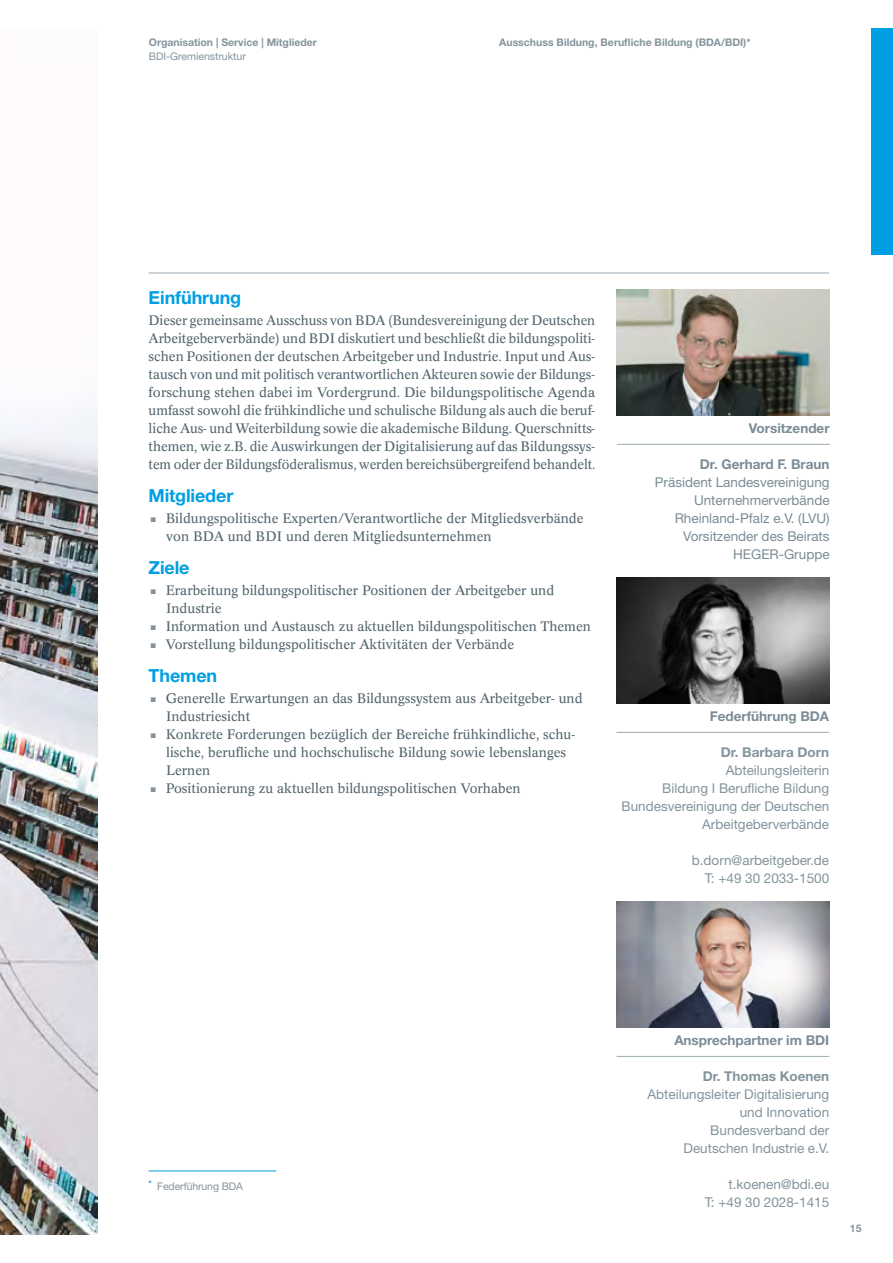
<style>
.page{position:relative;width:893px;height:1263px;background:#fff}
.page>*{position:absolute;margin:0;border:0;box-sizing:border-box;transform-origin:0 0}
.t1{font:700 30px "Helvetica Neue LT Std";color:#83949d}
._02_H1_12{font:700 18px "Helvetica Neue LT Std";letter-spacing:-.01em;color:#009fe3}
._01_Text{font:13.5px/18px "Concorde BE";color:#52646d}
._12_Position{font:13.5px/18px "Helvetica Neue LT Std";color:#83949d;text-align:right}
._12_Position-2{font:13.5px/18px "Helvetica Neue LT Std";color:#7b8c96;text-align:right}
._12_Position-3{font:700 13.5px "Helvetica Neue LT Std";color:#7b8c96}
.t2{font:700 10.5px "Helvetica Neue LT Std";color:#83949d}
.Fussnoten{font:10.5px "Helvetica Neue LT Std";color:#83949d}
.s1{font-weight:700}
</style>
<div class="page">
<hr style="left:149px;top:272px;width:680px;height:2px;background:#a5b3bb">
<hr style="left:149px;top:1170px;width:127px;height:1px;background:#009fe3">
<hr style="left:617px;top:444px;width:213px;height:1px;background:#a5b3bb">
<hr style="left:617px;top:732px;width:212px;height:1px;background:#a5b3bb">
<hr style="left:617px;top:1056px;width:212px;height:1px;background:#a5b3bb">
<img style="left:617px;top:289px;width:213px;height:126px">
<img style="left:617px;top:577px;width:213px;height:126px">
<img style="left:617px;top:901px;width:213px;height:126px">
<img style="left:0;top:410px;width:98px;height:825px">
<div style="left:872px;top:28px;width:21px;height:227px;background:#009fe3"></div>
<p class="t2" style="left:149px;top:36px;width:170px">Organisation | Service | Mitglieder</p>
<p class="t2" style="left:499px;top:36px;width:253px">Ausschuss Bildung, Berufliche Bildung (BDA/BDI)*</p>
<p class="Fussnoten" style="left:149px;top:50px;width:99px">BDI-Gremienstruktur</p>
<p class="_02_H1_12" style="left:149px;top:287px;width:94px">Einführung</p>
<p class="_01_Text" style="left:149px;top:312px;width:448px;text-align:justify">Dieser gemeinsame Ausschuss von BDA (Bundesvereinigung der Deutschen Arbeitgeberverbände) und BDI diskutiert und beschließt die bildungspoliti&shy;schen Positionen der deutschen Arbeitgeber und Industrie. Input und Aus&shy;tausch von und mit politisch verantwortlichen Akteuren sowie der Bildungs&shy;forschung stehen dabei im Vordergrund. Die bildungspolitische Agenda umfasst sowohl die frühkindliche und schulische Bildung als auch die beruf&shy;liche Aus- und Weiterbildung sowie die akademische Bildung. Querschnitts&shy;themen, wie z.B. die Auswirkungen der Digitalisierung auf das Bildungssys&shy;tem oder der Bildungsföderalismus, werden bereichsübergreifend behandelt.</p>
<p class="_02_H1_12" style="left:149px;top:485px;width:86px">Mitglieder</p>
<p class="t1" style="left:149px;top:492px;width:10px">.</p>
<p class="_01_Text" style="left:166px;top:510px;width:419px">Bildungspolitische Experten/Verantwortliche der Mitgliedsverbände von BDA und BDI und deren Mitgliedsunternehmen</p>
<p class="_02_H1_12" style="left:149px;top:557px;width:42px">Ziele</p>
<p class="t1" style="left:149px;top:564px;width:10px">.</p>
<p class="_01_Text" style="left:166px;top:582px;width:390px">Erarbeitung bildungspolitischer Positionen der Arbeitgeber und<br>Industrie</p>
<p class="t1" style="left:149px;top:600px;width:10px">.</p>
<p class="_01_Text" style="left:166px;top:618px;width:427px">Information und Austausch zu aktuellen bildungspolitischen Themen</p>
<p class="t1" style="left:149px;top:618px;width:10px">.</p>
<p class="_01_Text" style="left:166px;top:636px;width:350px">Vorstellung bildungspolitischer Aktivitäten der Verbände</p>
<p class="_02_H1_12" style="left:149px;top:665px;width:70px">Themen</p>
<p class="t1" style="left:149px;top:672px;width:10px">.</p>
<p class="_01_Text" style="left:166px;top:690px;width:418px">Generelle Erwartungen an das Bildungssystem aus Arbeitgeber- und<br>Industriesicht</p>
<p class="t1" style="left:149px;top:708px;width:10px">.</p>
<p class="_01_Text" style="left:166px;top:726px;width:411px">Konkrete Forderungen bezüglich der Bereiche frühkindliche, schu&shy;lische, berufliche und hochschulische Bildung sowie lebenslanges<br>Lernen</p>
<p class="t1" style="left:149px;top:762px;width:10px">.</p>
<p class="_01_Text" style="left:166px;top:780px;width:356px">Positionierung zu aktuellen bildungspolitischen Vorhaben</p>
<p class="_12_Position-3" style="left:749px;top:420px;width:82px">Vorsitzender</p>
<p class="_12_Position-2" style="left:655px;top:455px;width:176px"><span class="s1">Dr. Gerhard F. Braun<br></span>Präsident Landesvereinigung<br>Unternehmerverbände<br>Rheinland-Pfalz e.V. (LVU)</p>
<p class="_12_Position-2" style="left:683px;top:527px;width:148px">Vorsitzender des Beirats</p>
<p class="_12_Position-2" style="left:733px;top:545px;width:98px">HEGER-Gruppe</p>
<p class="_12_Position-3" style="left:710px;top:708px;width:121px">Federführung BDA</p>
<p class="_12_Position" style="left:721px;top:743px;width:110px;text-align:center"><span class="s1">Dr. Barbara Dorn<br></span>Abteilungsleiterin</p>
<p class="_12_Position" style="left:662px;top:779px;width:169px">Bildung I Berufliche Bildung</p>
<p class="_12_Position" style="left:621px;top:797px;width:209px">Bundesvereinigung der Deutschen<br>Arbeitgeberverbände</p>
<p class="_12_Position" style="left:692px;top:851px;width:139px">b.dorn@arbeitgeber.de</p>
<p class="_12_Position" style="left:705px;top:869px;width:126px">T: +49 30 2033-1500</p>
<p class="Fussnoten" style="left:149px;top:1180px;width:96px"><sup>*</sup> Federführung BDA</p>
<p class="_12_Position-3" style="left:674px;top:1032px;width:156px">Ansprechpartner im BDI</p>
<p class="_12_Position" style="left:647px;top:1067px;width:183px"><span class="s1">Dr. Thomas Koenen<br></span>Abteilungsleiter Digitalisierung und Innovation</p>
<p class="_12_Position" style="left:683px;top:1121px;width:147px">Bundesverband der<br>Deutschen Industrie e.V.</p>
<p class="_12_Position" style="left:729px;top:1175px;width:102px">t.koenen@bdi.eu</p>
<p class="_12_Position" style="left:705px;top:1193px;width:126px">T: +49 30 2028-1415</p>
<p class="t2" style="left:850px;top:1222px;width:13px">15</p>
</div>
